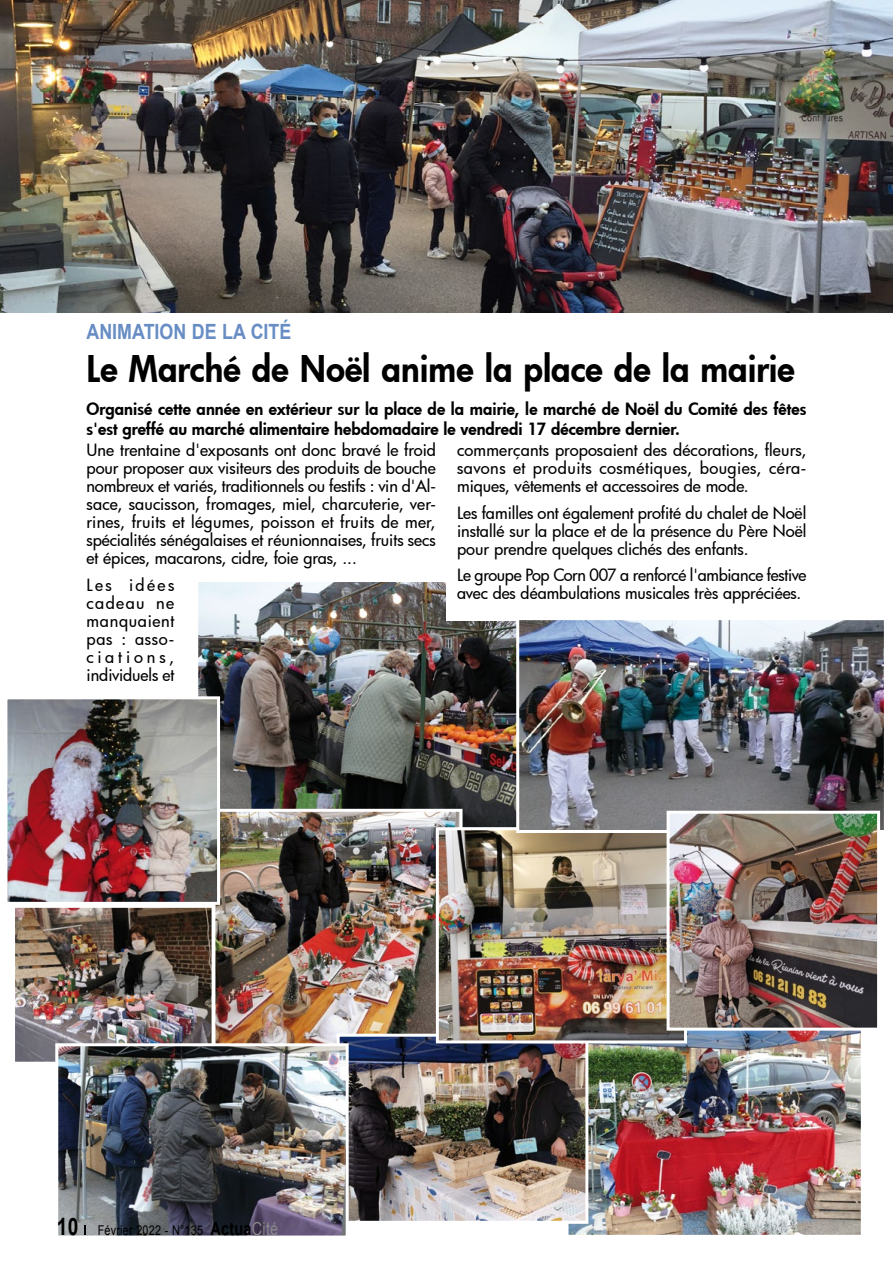
<style>
.page{position:relative;width:893px;height:1263px;background:#fff}
.page>*{position:absolute;margin:0;border:0;box-sizing:border-box;transform-origin:0 0}
.t1{font:800 36px "Futura";color:#000;scale:.96 1}
.t2{font:700 24px "Arial";color:#000;scale:.8 1}
.t3{font:700 21px "Arial";color:#688dc4;scale:.85 1}
.t4{font:500 16.5px/18px "Futura";letter-spacing:-.005em;color:#000;text-align:justify}
.t5{font:800 16.5px/19.8px "Futura";letter-spacing:.005em;color:#000}
.t6{font:13.5px "Arial";letter-spacing:.02em;color:#000;scale:.8 1}
.s1{font-weight:700;font-size:18px}
.s2{font-size:18px;color:#87888a}
</style>
<div class="page">
<img style="left:199px;top:583px;width:317px;height:244px">
<div style="left:446px;top:579px;width:106px;height:42px;background:#fff"></div>
<img style="left:569px;top:1031px;width:291px;height:203px">
<div style="left:565px;top:1013px;width:299px;height:225px;border:3px solid #fff"></div>
<img style="left:0;top:0;width:893px;height:313px">
<img style="left:216px;top:813px;width:242px;height:230px">
<img style="left:341px;top:1038px;width:243px;height:182px">
<div style="left:337px;top:1034px;width:251px;height:190px;border:3px solid #fff"></div>
<img style="left:440px;top:831px;width:243px;height:208px">
<div style="left:436px;top:827px;width:251px;height:216px;border:3px solid #fff"></div>
<img style="left:16px;top:909px;width:195px;height:152px">
<div style="left:12px;top:905px;width:203px;height:160px;border:3px solid #fff"></div>
<img style="left:59px;top:1047px;width:286px;height:187px">
<div style="left:55px;top:1043px;width:294px;height:195px;border:3px solid #fff"></div>
<img style="left:8px;top:700px;width:208px;height:201px">
<div style="left:4px;top:696px;width:216px;height:209px;border:3px solid #fff"></div>
<img style="left:520px;top:621px;width:363px;height:208px">
<div style="left:516px;top:617px;width:371px;height:216px;border:3px solid #fff"></div>
<img style="left:671px;top:815px;width:205px;height:212px">
<div style="left:667px;top:811px;width:213px;height:220px;border:3px solid #fff"></div>
<p class="t3" style="left:87px;top:318px;width:242px">ANIMATION DE LA CITÉ</p>
<h1 class="t1" style="left:87px;top:345px;width:739px">Le Marché de Noël anime la place de la mairie</h1>
<p class="t5" style="left:87px;top:398px;width:721px">Organisé cette année en extérieur sur la place de la mairie, le marché de Noël du Comité des fêtes s'est greffé au marché alimentaire hebdomadaire le vendredi 17 décembre dernier.</p>
<p class="t4" style="left:87px;top:441px;width:351px">Une trentaine d'exposants ont donc bravé le froid pour proposer aux visiteurs des produits de bouche nombreux et variés, traditionnels ou festifs : vin d'Al&shy;sace, saucisson, fromages, miel, charcuterie, ver&shy;rines, fruits et légumes, poisson et fruits de mer, spécialités sénégalaises et réunionnaises, fruits secs et épices, macarons, cidre, foie gras, ...</p>
<p class="t4" style="left:87px;top:575px;width:89px">Les idées cadeau ne manquaient pas : asso&shy;ciations, individuels et</p>
<p class="t4" style="left:457px;top:441px;width:351px">commerçants proposaient des décorations, fleurs, savons et produits cosmétiques, bougies, céra&shy;miques, vêtements et accessoires de mode.</p>
<p class="t4" style="left:457px;top:503px;width:351px">Les familles ont également profité du chalet de Noël installé sur la place et de la présence du Père Noël pour prendre quelques clichés des enfants.</p>
<p class="t4" style="left:457px;top:566px;width:351px">Le groupe Pop Corn 007 a renforcé l'ambiance festive avec des déambulations musicales très appréciées.</p>
<h2 class="t2" style="left:57px;top:1210px;width:29px">10</h2>
<p class="t6" style="left:98px;top:1221px;width:227px">Février 2022 - N°135 <span class="s1">ACTUA</span><span class="s2">Cité</span></p>
</div>
